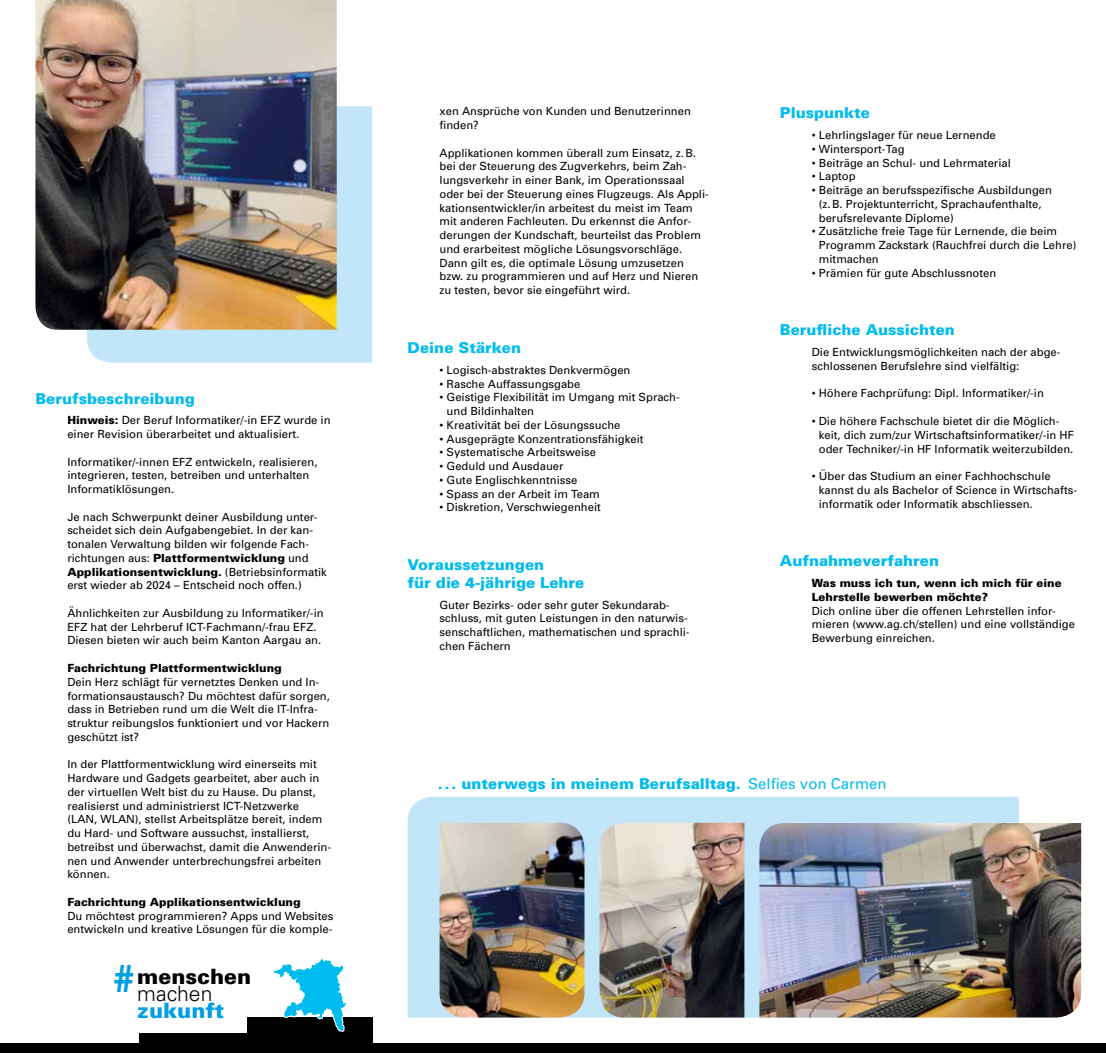
<style>
.page{position:relative;width:1106px;height:1053px;background:#fff}
.page>*{position:absolute;margin:0;border:0;box-sizing:border-box;transform-origin:0 0}
.t1{font:900 39.12px "Univers";color:#009ee3}
.t2{font:900 21.12px "Univers";color:#000}
.t3{font:900 21.12px "Univers";color:#009ee3}
.t4{font:300 21.12px "Univers";color:#000}
.t5{font:900 15px/17.5px "Univers";color:#0be}
.t6{font:11.25px/13.8px "Univers";color:#000}
.t7{font:900 11.25px/13.8px "Univers";color:#000}
.s1{font-weight:900}
.s2{font-weight:400}
</style>
<div class="page">
<div style="left:407px;top:796px;width:612px;height:221px;background:#c1e6fa"></div>
<img style="left:439px;top:822px;width:145px;height:195px">
<img style="left:599px;top:822px;width:145px;height:195px">
<img style="left:759px;top:823px;width:322px;height:194px">
<div style="left:0;top:1043px;width:1106px;height:9px;background:#000"></div>
<div style="left:139px;top:1032px;width:233px;height:12px;background:#000"></div>
<div style="left:247px;top:1017px;width:125px;height:30px;background:#000"></div>
<svg style="left:273px;top:958px;width:74px;height:73px"></svg>
<div style="left:87px;top:106px;width:285px;height:256px;background:#c1e6fa"></div>
<img style="left:35px;top:0;width:302px;height:330px">
<h3 class="t5" style="left:35px;top:389px;width:161px">Berufsbeschreibung</h3>
<p class="t6" style="left:67px;top:413px;width:265px"><span class="s1">Hinweis:</span> Der Beruf Informatiker/-in EFZ wurde in einer Revision überarbeitet und aktualisiert.</p>
<p class="t6" style="left:67px;top:454px;width:252px">Informatiker/-innen EFZ entwickeln, realisieren, integrieren, testen, betreiben und unterhalten<br>Informatiklösungen.</p>
<p class="t6" style="left:67px;top:509px;width:261px">Je nach Schwerpunkt deiner Ausbildung unter&shy;scheidet sich dein Aufgabengebiet. In der kan&shy;tonalen Verwaltung bilden wir folgende Fach&shy;richtungen aus: <span class="s1">Plattformentwicklung</span> und <span class="s1">Applikationsentwicklung.</span> (Betriebsinformatik erst wieder ab 2024 – Entscheid noch offen.)</p>
<p class="t6" style="left:67px;top:606px;width:258px">Ähnlichkeiten zur Ausbildung zu Informatiker/-in<br>EFZ hat der Lehrberuf ICT-Fachmann/-frau EFZ.<br>Diesen bieten wir auch beim Kanton Aargau an.</p>
<p class="t7" style="left:67px;top:660px;width:216px">Fachrichtung Plattformentwicklung</p>
<p class="t6" style="left:67px;top:674px;width:264px">Dein Herz schlägt für vernetztes Denken und In&shy;formationsaustausch? Du möchtest dafür sorgen, dass in Betrieben rund um die Welt die IT-Infra&shy;struktur reibungslos funktioniert und vor Hackern geschützt ist?</p>
<p class="t6" style="left:67px;top:757px;width:265px">In der Plattformentwicklung wird einerseits mit Hardware und Gadgets gearbeitet, aber auch in der virtuellen Welt bist du zu Hause. Du planst, realisierst und administrierst ICT-Netzwerke (LAN, WLAN), stellst Arbeitsplätze bereit, indem du Hard- und Software aussuchst, installierst, betreibst und überwachst, damit die Anwenderin&shy;nen und Anwender unterbrechungsfrei arbeiten können.</p>
<p class="t7" style="left:67px;top:894px;width:235px">Fachrichtung Applikationsentwicklung</p>
<p class="t6" style="left:67px;top:908px;width:267px">Du möchtest programmieren? Apps und Websites entwickeln und kreative Lösungen für die komple-</p>
<h1 class="t1" style="left:111px;top:954px;width:28px">#</h1>
<h2 class="t2" style="left:137px;top:963px;width:115px">menschen</h2>
<h2 class="t4" style="left:137px;top:980px;width:77px">machen</h2>
<h2 class="t3" style="left:137px;top:996px;width:88px">zukunft</h2>
<p class="t6" style="left:439px;top:104px;width:253px">xen Ansprüche von Kunden und Benutzerinnen finden?</p>
<p class="t6" style="left:439px;top:145px;width:271px">Applikationen kommen überall zum Einsatz, z.B. bei der Steuerung des Zugverkehrs, beim Zah&shy;lungsverkehr in einer Bank, im Operationssaal oder bei der Steuerung eines Flugzeugs. Als Appli&shy;kationsentwickler/in arbeitest du meist im Team mit anderen Fachleuten. Du erkennst die Anfor&shy;derungen der Kundschaft, beurteilst das Problem und erarbeitest mögliche Lösungsvorschläge.<br>Dann gilt es, die optimale Lösung umzusetzen bzw. zu programmieren und auf Herz und Nieren zu testen, bevor sie eingeführt wird.</p>
<h3 class="t5" style="left:407px;top:338px;width:115px">Deine Stärken</h3>
<p class="t6" style="left:439px;top:363px;width:192px">• Logisch-abstraktes Denkvermögen</p>
<p class="t6" style="left:439px;top:376px;width:142px">• Rasche Auffassungsgabe</p>
<p class="t6" style="left:446px;top:390px;width:235px;text-indent:-7px">• Geistige Flexibilität im Umgang mit Sprach&shy;und Bildinhalten</p>
<p class="t6" style="left:439px;top:418px;width:182px">• Kreativität bei der Lösungssuche</p>
<p class="t6" style="left:439px;top:431px;width:205px">• Ausgeprägte Konzentrationsfähigkeit</p>
<p class="t6" style="left:439px;top:445px;width:158px">• Systematische Arbeitsweise</p>
<p class="t6" style="left:439px;top:459px;width:125px">• Geduld und Ausdauer</p>
<p class="t6" style="left:439px;top:473px;width:139px">• Gute Englischkenntnisse</p>
<p class="t6" style="left:439px;top:486px;width:162px">• Spass an der Arbeit im Team</p>
<p class="t6" style="left:439px;top:500px;width:163px">• Diskretion, Verschwiegenheit</p>
<h3 class="t5" style="left:407px;top:555px;width:178px">Voraussetzungen<br>für die 4-jährige Lehre</h3>
<p class="t6" style="left:439px;top:597px;width:252px">Guter Bezirks- oder sehr guter Sekundarab&shy;schluss, mit guten Leistungen in den naturwis&shy;senschaftlichen, mathematischen und sprachli&shy;chen Fächern</p>
<h3 class="t5" style="left:780px;top:104px;width:92px">Pluspunkte</h3>
<p class="t6" style="left:811px;top:128px;width:185px">• Lehrlingslager für neue Lernende</p>
<p class="t6" style="left:811px;top:142px;width:94px">• Wintersport-Tag</p>
<p class="t6" style="left:811px;top:155px;width:200px">• Beiträge an Schul- und Lehrmaterial</p>
<p class="t6" style="left:811px;top:169px;width:45px">• Laptop</p>
<p class="t6" style="left:818px;top:183px;width:235px;text-indent:-7px">• Beiträge an berufsspezifische Ausbildungen (z.B. Projektunterricht, Sprachaufenthalte, berufsrelevante Diplome)</p>
<p class="t6" style="left:818px;top:224px;width:259px;text-indent:-7px">• Zusätzliche freie Tage für Lernende, die beim<br>Programm Zackstark (Rauchfrei durch die Lehre) mitmachen</p>
<p class="t6" style="left:811px;top:265px;width:186px">• Prämien für gute Abschlussnoten</p>
<h3 class="t5" style="left:780px;top:321px;width:176px">Berufliche Aussichten</h3>
<p class="t6" style="left:811px;top:345px;width:250px">Die Entwicklungsmöglichkeiten nach der abge&shy;schlossenen Berufslehre sind vielfältig:</p>
<p class="t6" style="left:811px;top:386px;width:234px">• Höhere Fachprüfung: Dipl. Informatiker/-in</p>
<p class="t6" style="left:818px;top:414px;width:257px;text-indent:-7px">• Die höhere Fachschule bietet dir die Möglich&shy;keit, dich zum/zur Wirtschaftsinformatiker/-in HF oder Techniker/-in HF Informatik weiterzubilden.</p>
<p class="t6" style="left:818px;top:469px;width:260px;text-indent:-7px">• Über das Studium an einer Fachhochschule kannst du als Bachelor of Science in Wirtschafts&shy;informatik oder Informatik abschliessen.</p>
<h3 class="t5" style="left:780px;top:552px;width:161px">Aufnahmeverfahren</h3>
<p class="t7" style="left:811px;top:576px;width:251px">Was muss ich tun, wenn ich mich für eine<br>Lehrstelle bewerben möchte?</p>
<p class="t6" style="left:811px;top:603px;width:265px">Dich online über die offenen Lehrstellen infor&shy;mieren (www.ag.ch/stellen) und eine vollständige<br>Bewerbung einreichen.</p>
<h3 class="t5" style="left:438px;top:774px;width:450px">... unterwegs in meinem Berufsalltag. <span class="s2">Selfies von Carmen</span></h3>
</div>
